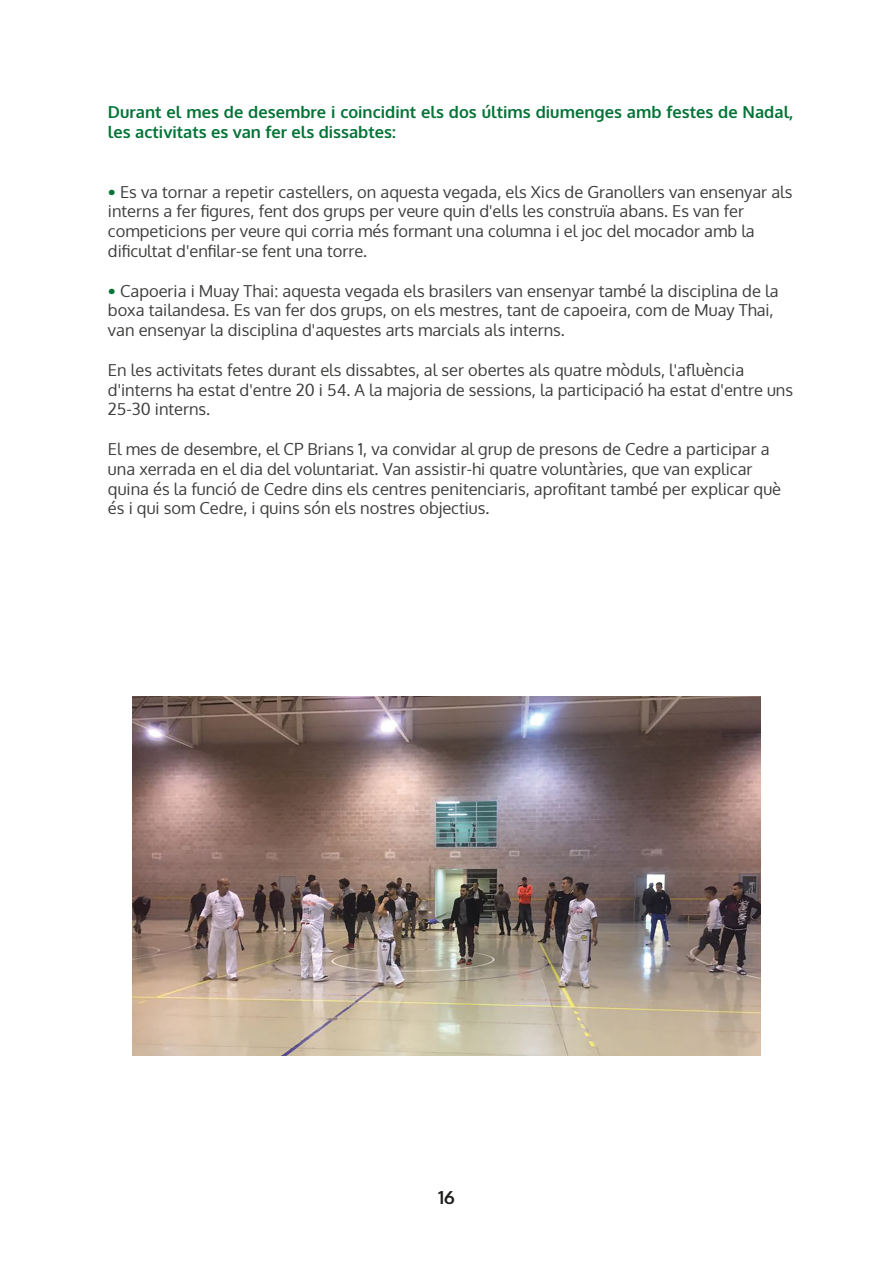
<style>
.page{position:relative;width:893px;height:1263px;background:#fff}
.page>*{position:absolute;margin:0;border:0;box-sizing:border-box;transform-origin:0 0}
.t1{font:700 18px "Oxygen";color:#1d1d1b}
.t2{font:16.5px/19.8px "Oxygen";color:#3d3d3c}
.t3{font:700 16.5px/19.8px "Oxygen";color:#047336}
.s1{font-weight:700;color:#047336}
</style>
<div class="page">
<img style="left:133px;top:697px;width:627px;height:358px">
<p class="t3" style="left:108px;top:103px;width:687px">Durant el mes de desembre i coincidint els dos últims diumenges amb festes de Nadal, les activitats es van fer els dissabtes:</p>
<p class="t2" style="left:108px;top:182px;width:686px"><span class="s1">•</span> Es va tornar a repetir castellers, on aquesta vegada, els Xics de Granollers van ensenyar als interns a fer figures, fent dos grups per veure quin d'ells les construïa abans. Es van fer competicions per veure qui corria més formant una columna i el joc del mocador amb la dificultat d'enfilar-se fent una torre.</p>
<p class="t2" style="left:108px;top:281px;width:672px"><span class="s1">•</span> Capoeria i Muay Thai: aquesta vegada els brasilers van ensenyar també la disciplina de la boxa tailandesa. Es van fer dos grups, on els mestres, tant de capoeira, com de Muay Thai, van ensenyar la disciplina d'aquestes arts marcials als interns.</p>
<p class="t2" style="left:108px;top:360px;width:687px">En les activitats fetes durant els dissabtes, al ser obertes als quatre mòduls, l'afluència d'interns ha estat d'entre 20 i 54. A la majoria de sessions, la participació ha estat d'entre uns<br>25-30 interns.</p>
<p class="t2" style="left:108px;top:439px;width:675px">El mes de desembre, el CP Brians 1, va convidar al grup de presons de Cedre a participar a una xerrada en el dia del voluntariat. Van assistir-hi quatre voluntàries, que van explicar quina és la funció de Cedre dins els centres penitenciaris, aprofitant també per explicar què és i qui som Cedre, i quins són els nostres objectius.</p>
<p class="t1" style="left:438px;top:1186px;width:18px">16</p>
</div>
